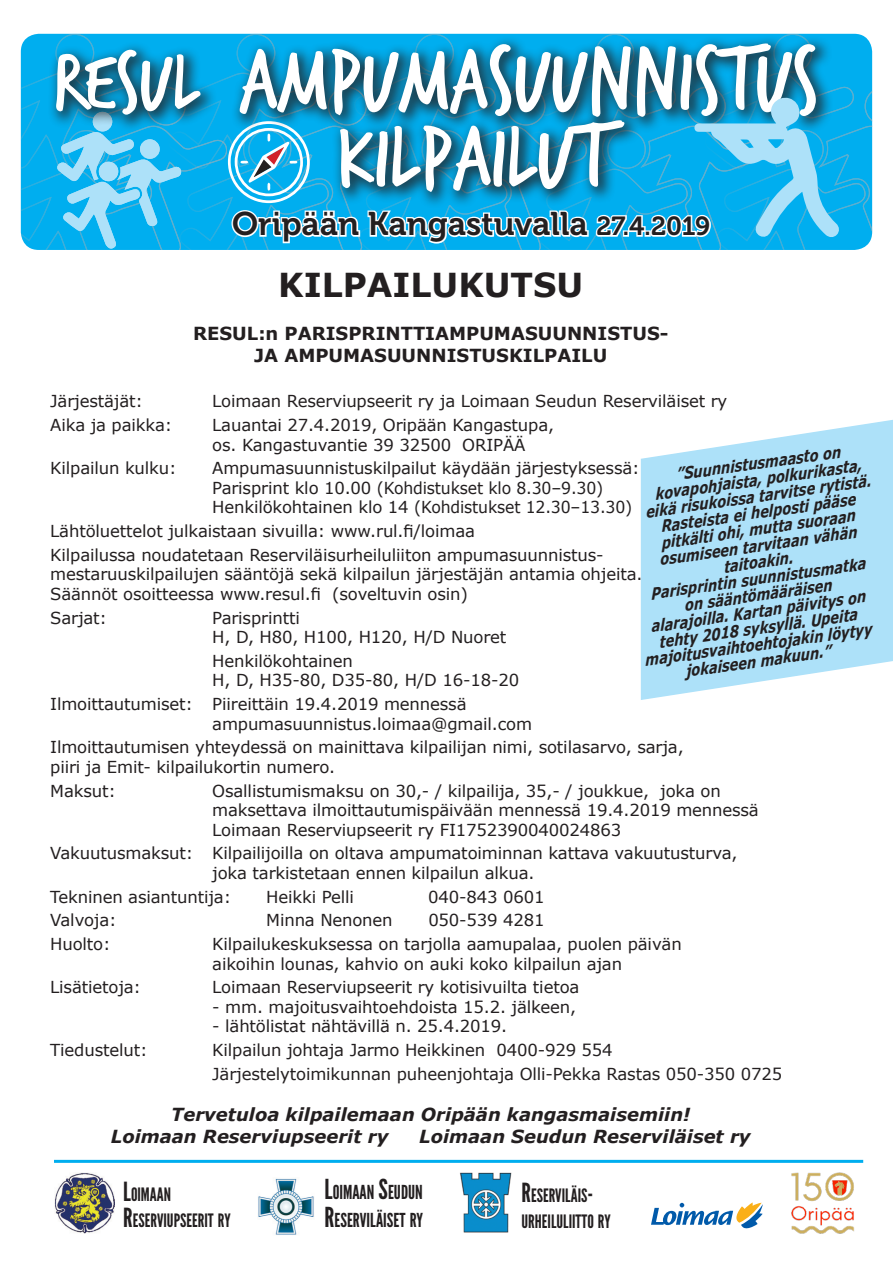
<style>
.page{position:relative;width:893px;height:1263px;background:#fff}
.page>*{position:absolute;margin:0;border:0;box-sizing:border-box;transform-origin:0 0}
.t1{font:94.8px "Trash Hand";color:#fff}
.t2{font:700 33px "Verdana";color:#231f20}
.t3{font:32.7px "Museo 700";color:#231f20}
.t4{font:19.2px/27.2px "League Gothic";color:#231f20}
.t5{font:18.45px/26px "League Gothic";color:#231f20}
.t6{font:italic 700 18px "Verdana";color:#231f20}
.t7{font:700 18px/21.6px "Verdana";color:#231f20;text-align:center}
.t8{font:16.5px/19.5px "Verdana";letter-spacing:-.01em;color:#231f20}
.t9{font:italic 700 16.35px "Verdana";color:#231f20;scale:.8 1}
.s1{font-size:85.65px}
.s2{font-size:26.1px}
.s3{font-size:26.25px}
.s4{font-size:27.45px}
</style>
<div class="page">
<svg style="left:640px;top:419px;width:253px;height:281px"></svg>
<svg style="left:21px;top:34px;width:851px;height:216px"></svg>
<svg style="left:651px;top:1202px;width:112px;height:27px"></svg>
<img style="left:460px;top:1172px;width:52px;height:61px">
<img style="left:54px;top:1172px;width:60px;height:62px">
<img style="left:258px;top:1178px;width:56px;height:57px">
<div style="left:47px;top:41px;width:171px;height:92px;background:#231f20;opacity:.75"></div>
<hr style="left:54px;top:1160px;width:809px;height:3px;background:#00aeef">
<img style="left:791px;top:1172px;width:63px;height:62px">
<p class="t1" style="left:54px;top:34px;width:766px"><span class="s1">RESUL</span> AMPUMASUUNNISTUS</p>
<p class="t1" style="left:338px;top:111px;width:272px">KILPAILUT</p>
<p class="t3" style="left:232px;top:206px;width:480px">Oripään Kangastuvalla <span class="s2">27.4.2019</span></p>
<p class="t2" style="left:278px;top:262px;width:307px">KILPAILUKUTSU</p>
<p class="t7" style="left:193px;top:323px;width:477px">RESUL:n PARISPRINTTIAMPUMASUUNNISTUS-<br>JA AMPUMASUUNNISTUSKILPAILU</p>
<p class="t8" style="left:50px;top:391px;width:94px">Järjestäjät:</p>
<p class="t8" style="left:212px;top:391px;width:517px">Loimaan Reserviupseerit ry ja Loimaan Seudun Reserviläiset ry</p>
<p class="t8" style="left:50px;top:415px;width:124px">Aika ja paikka:</p>
<p class="t8" style="left:212px;top:415px;width:343px">Lauantai 27.4.2019, Oripään Kangastupa, os. Kangastuvantie 39 32500 ORIPÄÄ</p>
<p class="t8" style="left:50px;top:458px;width:128px">Kilpailun kulku:</p>
<p class="t8" style="left:212px;top:458px;width:429px">Ampumasuunnistuskilpailut käydään järjestyksessä:<br>Parisprint klo 10.00 (Kohdistukset klo 8.30–9.30)<br>Henkilökohtainen klo 14 (Kohdistukset 12.30–13.30)</p>
<p class="t8" style="left:50px;top:521px;width:426px">Lähtöluettelot julkaistaan sivuilla: www.rul.fi/loimaa</p>
<p class="t8" style="left:50px;top:545px;width:594px">Kilpailussa noudatetaan Reserviläisurheiluliiton ampumasuunnistus&shy;mestaruuskilpailujen sääntöjä sekä kilpailun järjestäjän antamia ohjeita.<br>Säännöt osoitteessa www.resul.fi (soveltuvin osin)</p>
<p class="t8" style="left:50px;top:608px;width:58px">Sarjat:</p>
<p class="t8" style="left:212px;top:608px;width:296px">Parisprintti<br>H, D, H80, H100, H120, H/D Nuoret</p>
<p class="t8" style="left:212px;top:651px;width:308px">Henkilökohtainen<br>H, D, H35-80, D35-80, H/D 16-18-20</p>
<p class="t8" style="left:212px;top:694px;width:321px;text-indent:-162px">Ilmoittautumiset: Piireittäin 19.4.2019 mennessä ampumasuunnistus.loimaa@gmail.com</p>
<p class="t8" style="left:50px;top:737px;width:635px">Ilmoittautumisen yhteydessä on mainittava kilpailijan nimi, sotilasarvo, sarja, piiri ja Emit- kilpailukortin numero.</p>
<p class="t8" style="left:50px;top:781px;width:67px">Maksut:</p>
<p class="t8" style="left:212px;top:781px;width:548px">Osallistumismaksu on 30,- / kilpailija, 35,- / joukkue, joka on maksettava ilmoittautumispäivään mennessä 19.4.2019 mennessä<br>Loimaan Reserviupseerit ry FI1752390040024863</p>
<p class="t8" style="left:212px;top:843px;width:527px;text-indent:-162px">Vakuutusmaksut: Kilpailijoilla on oltava ampumatoiminnan kattava vakuutusturva, joka tarkistetaan ennen kilpailun alkua.</p>
<p class="t8" style="left:50px;top:887px;width:182px">Tekninen asiantuntija:</p>
<p class="t8" style="left:266px;top:887px;width:89px">Heikki Pelli</p>
<p class="t8" style="left:428px;top:887px;width:118px">040-843 0601</p>
<p class="t8" style="left:50px;top:910px;width:68px">Valvoja:</p>
<p class="t8" style="left:266px;top:910px;width:128px">Minna Nenonen</p>
<p class="t8" style="left:428px;top:910px;width:118px">050-539 4281</p>
<p class="t8" style="left:50px;top:934px;width:62px">Huolto:</p>
<p class="t8" style="left:212px;top:934px;width:471px">Kilpailukeskuksessa on tarjolla aamupalaa, puolen päivän aikoihin lounas, kahvio on auki koko kilpailun ajan</p>
<p class="t8" style="left:50px;top:977px;width:92px">Lisätietoja:</p>
<p class="t8" style="left:212px;top:977px;width:369px">Loimaan Reserviupseerit ry kotisivuilta tietoa</p>
<p class="t8" style="left:212px;top:997px;width:365px">- mm. majoitusvaihtoehdoista 15.2. jälkeen,</p>
<p class="t8" style="left:212px;top:1016px;width:296px">- lähtölistat nähtävillä n. 25.4.2019.</p>
<p class="t8" style="left:50px;top:1040px;width:99px">Tiedustelut:</p>
<p class="t8" style="left:212px;top:1040px;width:402px">Kilpailun johtaja Jarmo Heikkinen 0400-929 554</p>
<p class="t8" style="left:212px;top:1064px;width:571px">Järjestelytoimikunnan puheenjohtaja Olli-Pekka Rastas 050-350 0725</p>
<p class="t6" style="left:171px;top:1102px;width:521px">Tervetuloa kilpailemaan Oripään kangasmaisemiin!</p>
<p class="t6" style="left:111px;top:1123px;width:279px">Loimaan Reserviupseerit ry</p>
<p class="t6" style="left:419px;top:1123px;width:333px">Loimaan Seudun Reserviläiset ry</p>
<p class="t9" style="left:674px;top:463px;width:209px;rotate:-8deg">”Suunnistusmaasto on</p>
<p class="t9" style="left:653px;top:482px;width:262px;rotate:-8deg">kovapohjaista, polkurikasta,</p>
<p class="t9" style="left:644px;top:500px;width:286px;rotate:-8deg">eikä risukoissa tarvitse rytistä.</p>
<p class="t9" style="left:659px;top:515px;width:247px;rotate:-8deg">Rasteista ei helposti pääse</p>
<p class="t9" style="left:660px;top:531px;width:246px;rotate:-8deg">pitkälti ohi, mutta suoraan</p>
<p class="t9" style="left:658px;top:548px;width:250px;rotate:-8deg">osumiseen tarvitaan vähän</p>
<p class="t9" style="left:722px;top:555px;width:89px;rotate:-8deg">taitoakin.</p>
<p class="t9" style="left:649px;top:582px;width:273px;rotate:-8deg">Parisprintin suunnistusmatka</p>
<p class="t9" style="left:683px;top:594px;width:188px;rotate:-8deg">on sääntömääräisen</p>
<p class="t9" style="left:649px;top:615px;width:272px;rotate:-8deg">alarajoilla. Kartan päivitys on</p>
<p class="t9" style="left:657px;top:630px;width:252px;rotate:-8deg">tehty 2018 syksyllä. Upeita</p>
<p class="t9" style="left:643px;top:649px;width:288px;rotate:-8deg">majoitusvaihtoehtojakin löytyy</p>
<p class="t9" style="left:684px;top:660px;width:185px;rotate:-8deg">jokaiseen makuun.”</p>
<p class="t5" style="left:123px;top:1181px;width:109px"><span class="s3">L</span>OIMAAN<br><span class="s3">R</span>ESERVIUPSEERIT RY</p>
<p class="t4" style="left:325px;top:1179px;width:100px"><span class="s4">L</span>OIMAAN <span class="s4">S</span>EUDUN<br><span class="s4">R</span>ESERVILÄISET RY</p>
<p class="t5" style="left:521px;top:1182px;width:91px"><span class="s3">R</span>ESERVILÄIS<span class="s3">-<br></span>URHEILULIITTO RY</p>
</div>
